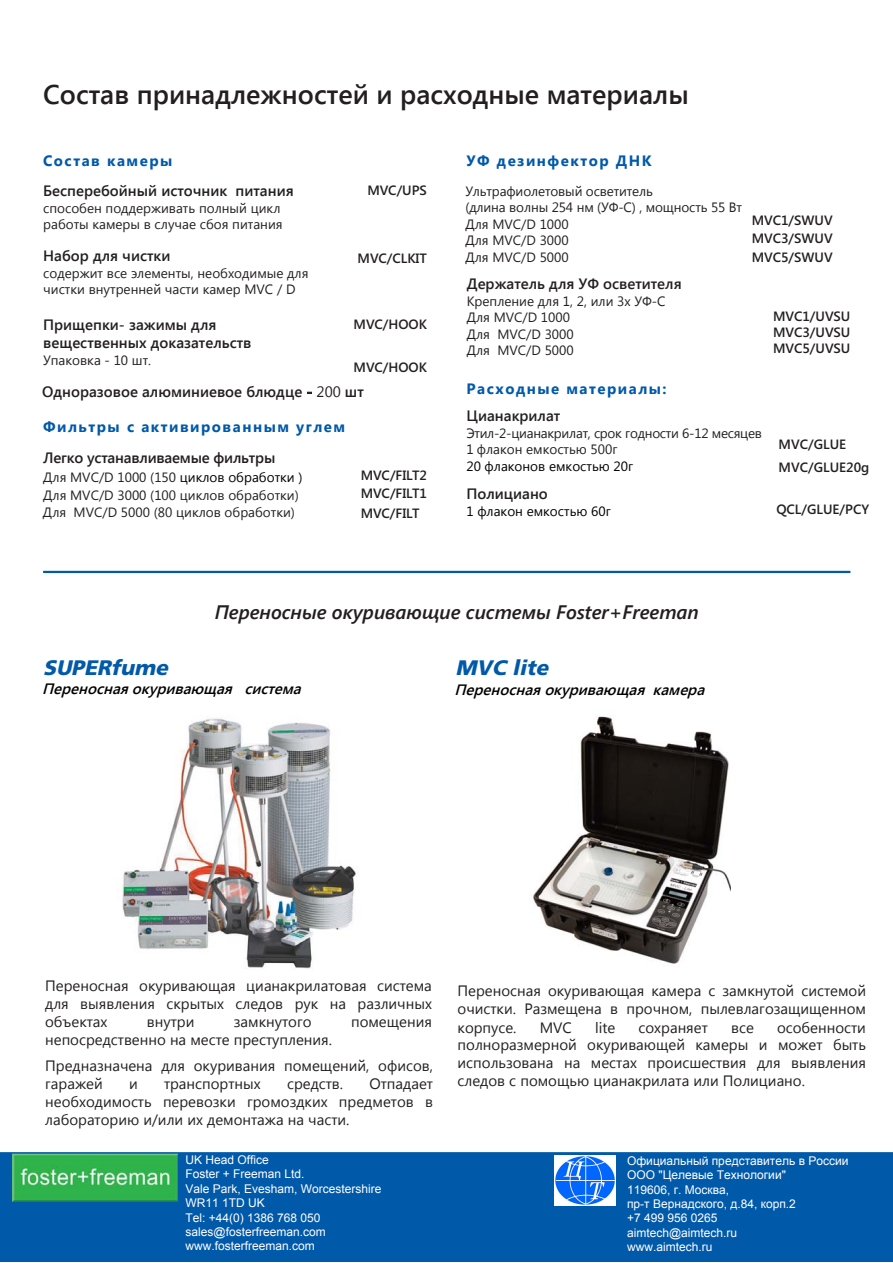
<style>
.page{position:relative;width:893px;height:1263px;background:#fff}
.page>*{position:absolute;margin:0;border:0;box-sizing:border-box;transform-origin:0 0}
.t1{font:600 27px "Segoe UI";color:#231f20}
.t2{font:italic 900 21px "Frutiger FC";color:#0059a9}
.t3{font:italic 600 19.5px "Segoe UI";color:#231f20}
.t4{font:15px/18px "Segoe UI";color:#231f20;text-align:justify}
.t5{font:600 15px/17.9px "Segoe UI";color:#231f20}
.t6{font:700 15px "Segoe UI";letter-spacing:.1em;color:#0059a9}
.t7{font:italic 600 15px "Segoe UI";color:#000}
.t8{font:700 15px "Segoe UI";letter-spacing:.1em;color:#0059a9}
.t9{font:13.5px/16.2px "Segoe UI";color:#231f20}
.t10{font:600 13.5px/18.6px "Segoe UI";color:#231f20;text-align:justify}
.t11{font:13.5px/16px "Segoe UI";letter-spacing:-.02em;color:#231f20}
.t12{font:13.5px "Segoe UI";color:#000}
.t13{font:12px/14.4px "Arial";color:#fff}
.s1{font-weight:400}
.s2{font-style:inherit}
.s3{color:#000}
</style>
<div class="page">
<div style="left:0;top:1154px;width:893px;height:108px;background:#0059a9"></div>
<img style="left:13px;top:1154px;width:165px;height:48px">
<hr style="left:0;top:1152px;width:893px;height:1px;background:#0059a9">
<hr style="left:43px;top:571px;width:807px;height:2px;background:#0059a9">
<img style="left:122px;top:717px;width:234px;height:252px">
<img style="left:533px;top:716px;width:197px;height:248px">
<img style="left:554px;top:1155px;width:61px;height:50px">
<h1 class="t1" style="left:43px;top:76px;width:647px">Состав принадлежностей и расходные материалы</h1>
<p class="t6" style="left:43px;top:150px;width:131px">Состав камеры</p>
<p class="t8" style="left:466px;top:150px;width:187px">УФ дезинфектор ДНК</p>
<p class="t5" style="left:43px;top:181px;width:252px">Бесперебойный источник питания</p>
<p class="t9" style="left:43px;top:199px;width:241px">способен поддерживать полный цикл работы камеры в случае сбоя питания</p>
<p class="t5" style="left:43px;top:246px;width:129px">Набор для чистки</p>
<p class="t9" style="left:43px;top:264px;width:267px">содержит все элементы, необходимые для чистки внутренней части камер MVC / D</p>
<p class="t5" style="left:43px;top:315px;width:210px">Прищепки- зажимы для вещественных доказательств</p>
<p class="t9" style="left:43px;top:351px;width:109px">Упаковка - 10 шт.</p>
<p class="t10" style="left:367px;top:182px;width:61px">MVC/UPS</p>
<p class="t10" style="left:358px;top:250px;width:71px">MVC/CLKIT</p>
<p class="t10" style="left:354px;top:316px;width:75px">MVC/HOOK</p>
<p class="t10" style="left:354px;top:359px;width:75px">MVC/HOOK</p>
<p class="t5" style="left:42px;top:382px;width:323px">Одноразовое алюминиевое блюдце - <span class="s1">200</span> шт</p>
<p class="t9" style="left:465px;top:183px;width:278px">Ультрафиолетовый осветитель<br>(длина волны 254 нм (УФ-С) , мощность 55 Вт<br>Для MVC/D 1000<br>Для MVC/D 3000<br>Для MVC/D 5000</p>
<p class="t5" style="left:467px;top:274px;width:216px">Держатель для УФ <span class="s2">осветителя</span></p>
<p class="t9" style="left:467px;top:293px;width:200px">Крепление для 1, 2, или 3x УФ-C<br>Для MVC/D 1000<br>Для MVC/D 3000<br>Для MVC/D 5000</p>
<p class="t6" style="left:467px;top:378px;width:202px">Расходные материалы<span class="s2">:</span></p>
<p class="t10" style="left:752px;top:212px;width:82px">MVC1/SWUV MVC3/SWUV MVC5/SWUV</p>
<p class="t10" style="left:773px;top:309px;width:79px;line-height:16.2px">MVC1/UVSU MVC3/UVSU MVC5/UVSU</p>
<p class="t6" style="left:43px;top:416px;width:304px">Фильтры с активированным углем</p>
<p class="t5" style="left:43px;top:448px;width:234px">Легко устанавливаемые фильтры</p>
<p class="t9" style="left:43px;top:467px;width:261px;line-height:17.9px">Для MVC/D 1000 (150 <span class="s3">циклов обработки )<br></span>Для MVC/D 3000 (100 циклов обработки)<br>Для MVC/D 5000 (80 циклов обработки)</p>
<p class="t10" style="left:361px;top:468px;width:68px;line-height:18px">MVC/FILT2<br>MVC/FILT1</p>
<p class="t10" style="left:361px;top:505px;width:60px">MVC/FILT</p>
<p class="t5" style="left:466px;top:406px;width:95px">Цианакрилат</p>
<p class="t11" style="left:466px;top:425px;width:297px">Этил-2-цианакрилат, срок годности 6-12 месяцев<br>1 флакон емкостью 500г</p>
<p class="t12" style="left:466px;top:461px;width:168px">20 флаконов емкостью 20г</p>
<p class="t5" style="left:466px;top:484px;width:83px">Полициано</p>
<p class="t12" style="left:466px;top:506px;width:146px">1 флакон емкостью 60г</p>
<p class="t10" style="left:779px;top:434px;width:92px;line-height:23px">MVC/GLUE<br>MVC/GLUE20g</p>
<p class="t10" style="left:776px;top:501px;width:94px">QCL/GLUE/PCY</p>
<h3 class="t3" style="left:215px;top:598px;width:486px">Переносные окуривающие системы Foster+Freeman</h3>
<h2 class="t2" style="left:456px;top:655px;width:94px">MVC lite</h2>
<p class="t7" style="left:455px;top:679px;width:256px">Переноснаяокуривающая камера</p>
<h2 class="t2" style="left:43px;top:655px;width:126px">SUPERfume</h2>
<p class="t7" style="left:42px;top:678px;width:265px">Переноснаяокуривающая система</p>
<p class="t4" style="left:45px;top:975px;width:388px">Переносная окуривающая цианакрилатовая система для выявления скрытых следов рук на различных объектах</p>
<p class="t4" style="left:147px;top:1011px;width:49px">внутри</p>
<p class="t4" style="left:234px;top:1011px;width:79px">замкнутого</p>
<p class="t4" style="left:351px;top:1011px;width:82px">помещения</p>
<p class="t4" style="left:45px;top:1025px;width:389px;line-height:26.5px">непосредственно на месте преступления.<br>Предназначена для окуривания помещений, офисов,</p>
<p class="t4" style="left:45px;top:1074px;width:59px">гаражей</p>
<p class="t4" style="left:129px;top:1074px;width:10px">и</p>
<p class="t4" style="left:164px;top:1074px;width:98px">транспортных</p>
<p class="t4" style="left:287px;top:1074px;width:58px">средств.</p>
<p class="t4" style="left:45px;top:1074px;width:389px;text-indent:324px">Отпадает необходимость перевозки громоздких предметов в лабораторию и/или их демонтажа на части.</p>
<p class="t13" style="left:186px;top:1153px;width:198px">UK Head Office<br>Foster + Freeman Ltd.<br>Vale Park, Evesham, Worcestershire<br>WR11 1TD UK<br>Tel: +44(0) 1386 768 050 sales@fosterfreeman.com www.fosterfreeman.com</p>
<p class="t4" style="left:458px;top:981px;width:410px">Переносная окуривающая камера с замкнутой системой очистки. Размещена в прочном, пылевлагозащищенном корпусе.</p>
<p class="t4" style="left:458px;top:1018px;width:410px;text-indent:320px">особенности полноразмерной окуривающей камеры и может быть использована на местах происшествия для выявления следов с помощью цианакрилата или Полициано.</p>
<p class="t4" style="left:540px;top:1017px;width:34px">MVC</p>
<p class="t4" style="left:595px;top:1017px;width:22px">lite</p>
<p class="t4" style="left:639px;top:1017px;width:71px">сохраняет</p>
<p class="t4" style="left:731px;top:1017px;width:24px">все</p>
<p class="t13" style="left:627px;top:1153px;width:223px">Официальный представитель в России<br>ООО "Целевые Технологии"<br>119606, г. Москва,<br>пр-т Вернадского, д.84, корп.2<br>+7 499 956 0265<br>aimtech@aimtech.ru<br>www.aimtech.ru</p>
</div>
